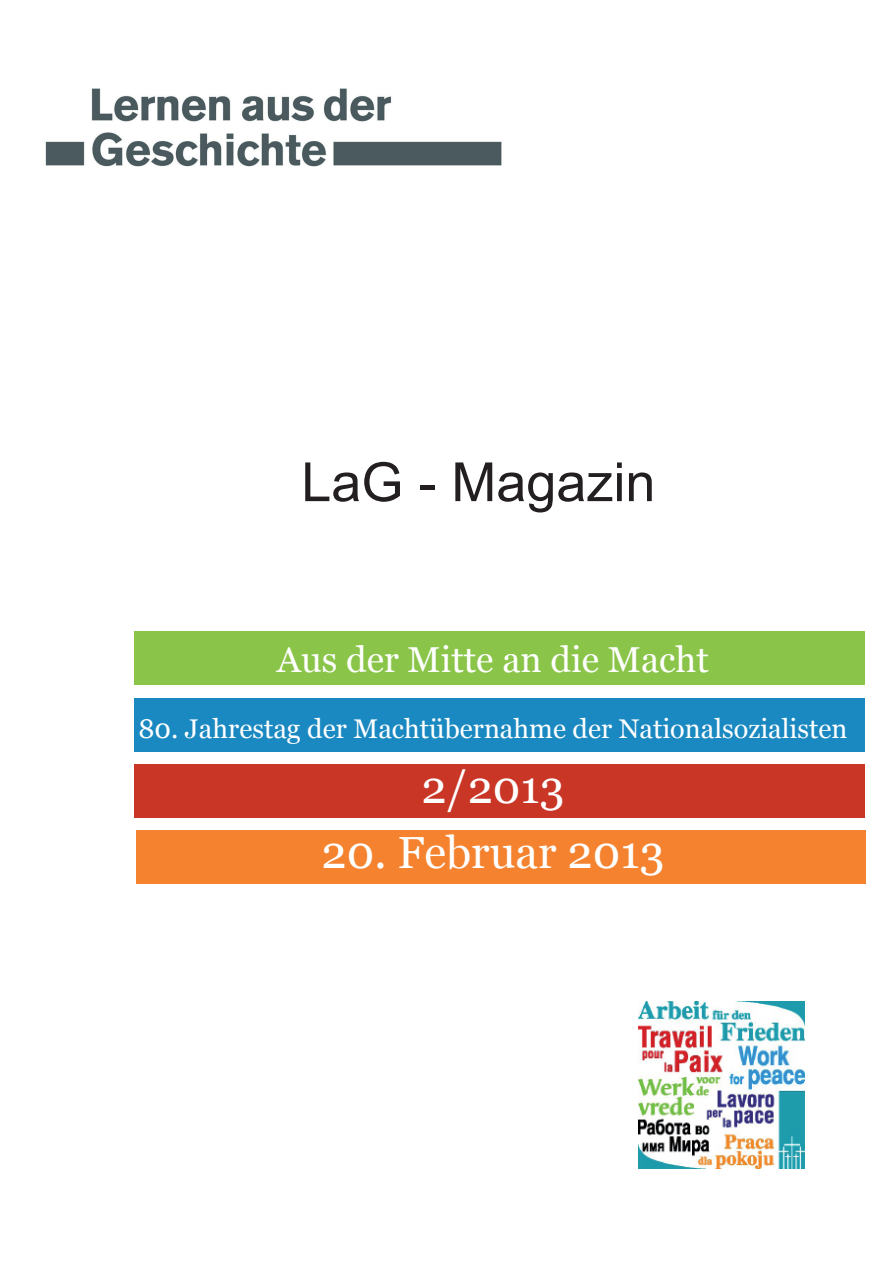
<style>
.page{position:relative;width:893px;height:1263px;background:#fff}
.page>*{position:absolute;margin:0;border:0;box-sizing:border-box;transform-origin:0 0}
.t1{font:54px "Arial";color:#231f20}
.t2{font:45px "Georgia";color:#fff}
.t3{font:36px "Georgia";color:#fff}
.t4{font:27px "Georgia";color:#fff}
</style>
<div class="page">
<div style="left:135px;top:631px;width:730px;height:54px;background:#8ac549"></div>
<div style="left:135px;top:698px;width:730px;height:53px;background:#1b89c1"></div>
<div style="left:135px;top:764px;width:730px;height:54px;background:#c93626"></div>
<div style="left:136px;top:830px;width:729px;height:54px;background:#f4822e"></div>
<img style="left:638px;top:1002px;width:167px;height:166px">
<img style="left:45px;top:88px;width:457px;height:79px">
<p class="t1" style="left:301px;top:447px;width:356px">LaG - Magazin</p>
<p class="t3" style="left:277px;top:638px;width:434px">Aus der Mitte an die Macht</p>
<p class="t4" style="left:138px;top:712px;width:710px">80. Jahrestag der Machtübernahme der Nationalsozialisten</p>
<p class="t2" style="left:421px;top:760px;width:145px">2/2013</p>
<p class="t2" style="left:322px;top:825px;width:344px">20. Februar 2013</p>
</div>
